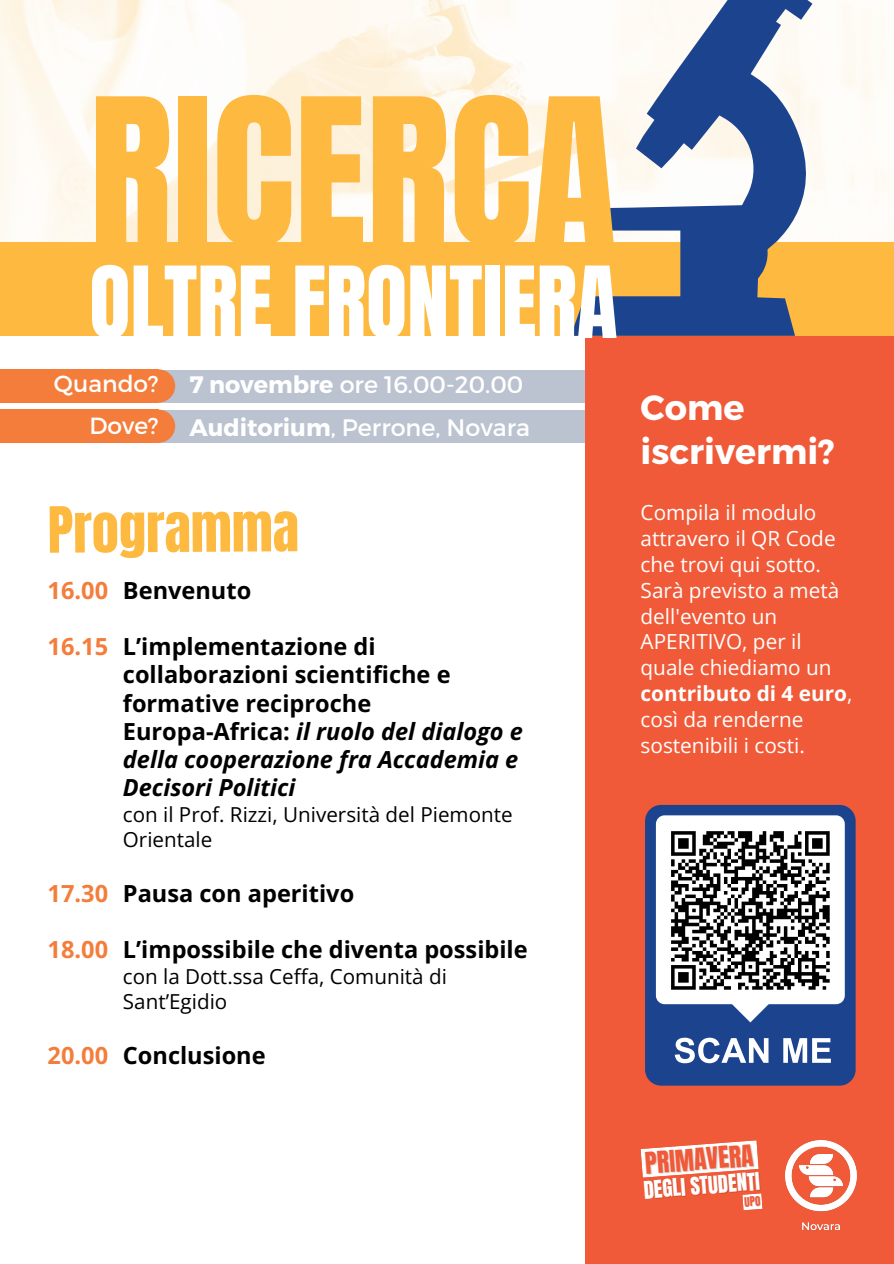
<style>
.page{position:relative;width:894px;height:1264px;background:#fff}
.page>*{position:absolute;margin:0;border:0;box-sizing:border-box;transform-origin:0 0}
.t1{font:174px "Anton";color:#fdb940}
.t2{font:84.3px "Anton";color:#fff}
.t3{font:54px "Anton";letter-spacing:-.01em;color:#fdb940}
.t4{font:700 34.95px/43.8px "Montserrat";color:#fff}
.t5{font:25.5px "Anton";color:#f05a38}
.t6{font:23.85px "Montserrat";color:#fff}
.t7{font:700 23.55px/28.2px "Open Sans";color:#000}
.t8{font:italic 700 23.55px/28.2px "Open Sans";color:#000}
.t9{font:700 23.55px "Open Sans";color:#f47d3b}
.t10{font:23.4px "Montserrat";color:#fff}
.t11{font:20.7px/25.8px "Open Sans";color:#fff}
.t12{font:20.7px "Anton";color:#fff}
.t13{font:20.55px/24.8px "Open Sans";color:#000}
.s1{font-weight:700}
.s2{font-style:normal}
</style>
<div class="page">
<div style="left:585px;top:336px;width:308px;height:927px;background:#f05a38"></div>
<img style="left:0;top:0;width:893px;height:242px">
<div style="left:0;top:242px;width:893px;height:94px;background:#fdb940"></div>
<svg style="left:570px;top:0;width:252px;height:335px"></svg>
<svg style="left:646px;top:0;width:166px;height:291px;fill:#1c448e"></svg>
<svg style="left:640px;top:1140px;width:118px;height:37px"></svg>
<img style="left:785px;top:1140px;width:70px;height:91px">
<div style="left:63px;top:370px;width:522px;height:32px;background:#bbc2d0"></div>
<div style="left:0;top:369px;width:158px;height:34px;background:#f47d3b"></div>
<div style="left:63px;top:409px;width:522px;height:33px;background:#bbc2d0"></div>
<div style="left:0;top:409px;width:158px;height:34px;background:#f47d3b"></div>
<div style="left:142px;top:369px;width:33px;height:33px;background:#f47d3b;border-radius:50%"></div>
<div style="left:142px;top:409px;width:33px;height:34px;background:#f47d3b;border-radius:50%"></div>
<div style="left:645px;top:805px;width:210px;height:280px;background:#1c448e;border-radius:16px"></div>
<div style="left:655px;top:815px;width:189px;height:189px;background:#fff;border-radius:9px"></div>
<svg style="left:730px;top:1004px;width:40px;height:18px"></svg>
<svg style="left:674px;top:1037px;width:94px;height:26px"></svg>
<svg style="left:783px;top:1038px;width:47px;height:24px"></svg>
<svg style="left:671px;top:831px;width:159px;height:159px"></svg>
<svg style="left:742px;top:1193px;width:20px;height:17px"></svg>
<p class="t1" style="left:89px;top:48px;width:528px">RICERCA</p>
<p class="t2" style="left:89px;top:242px;width:529px">OLTRE FRONTIERA</p>
<p class="t10" style="left:54px;top:369px;width:106px">Quando?</p>
<p class="t10" style="left:89px;top:411px;width:71px">Dove?</p>
<p class="t6" style="left:189px;top:369px;width:335px"><span class="s1">7 novembre</span> ore 16.00-20.00</p>
<h5 class="t6" style="left:189px;top:412px;width:342px"><span class="s1">Auditorium</span>, Perrone, Novara</h5>
<p class="t3" style="left:48px;top:490px;width:253px">Programma</p>
<p class="t7" style="left:123px;top:575px;width:130px">Benvenuto</p>
<p class="t7" style="left:123px;top:632px;width:329px">L’implementazione di collaborazioni scientifiche e formative reciproche</p>
<p class="t8" style="left:123px;top:716px;width:401px"><span class="s2">Europa-Africa:</span> il ruolo del dialogo e della cooperazione fra Accademia e<br>Decisori Politici</p>
<p class="t13" style="left:123px;top:801px;width:391px">con il Prof. Rizzi, Università del Piemonte<br>Orientale</p>
<p class="t7" style="left:123px;top:878px;width:233px">Pausa con aperitivo</p>
<p class="t7" style="left:123px;top:934px;width:406px">L’impossibile che diventa possibile</p>
<h3 class="t13" style="left:123px;top:963px;width:325px">con la Dott.ssa Ceffa, Comunità di<br>Sant’Egidio</h3>
<h6 class="t7" style="left:123px;top:1040px;width:144px">Conclusione</h6>
<h6 class="t9" style="left:48px;top:574px;width:62px">16.00</h6>
<h6 class="t9" style="left:48px;top:630px;width:62px">16.15</h6>
<h6 class="t9" style="left:48px;top:876px;width:62px">17.30</h6>
<h6 class="t9" style="left:48px;top:932px;width:62px">18.00</h6>
<h6 class="t9" style="left:48px;top:1038px;width:62px">20.00</h6>
<p class="t4" style="left:640px;top:384px;width:196px">Come iscrivermi?</p>
<p class="t11" style="left:640px;top:499px;width:213px">Compila il modulo attravero il QR Code che trovi qui sotto.<br>Sarà previsto a metà dell'evento un<br>APERITIVO, per il quale chiediamo un <span class="s1">contributo di 4 euro</span>, così da renderne sostenibili i costi.</p>
<p class="t5" style="left:643px;top:1144px;width:110px;rotate:-4deg">PRIMAVERA</p>
<h1 class="t12" style="left:642px;top:1174px;width:118px;rotate:-4deg">DEGLI STUDENTI</h1>
</div>
